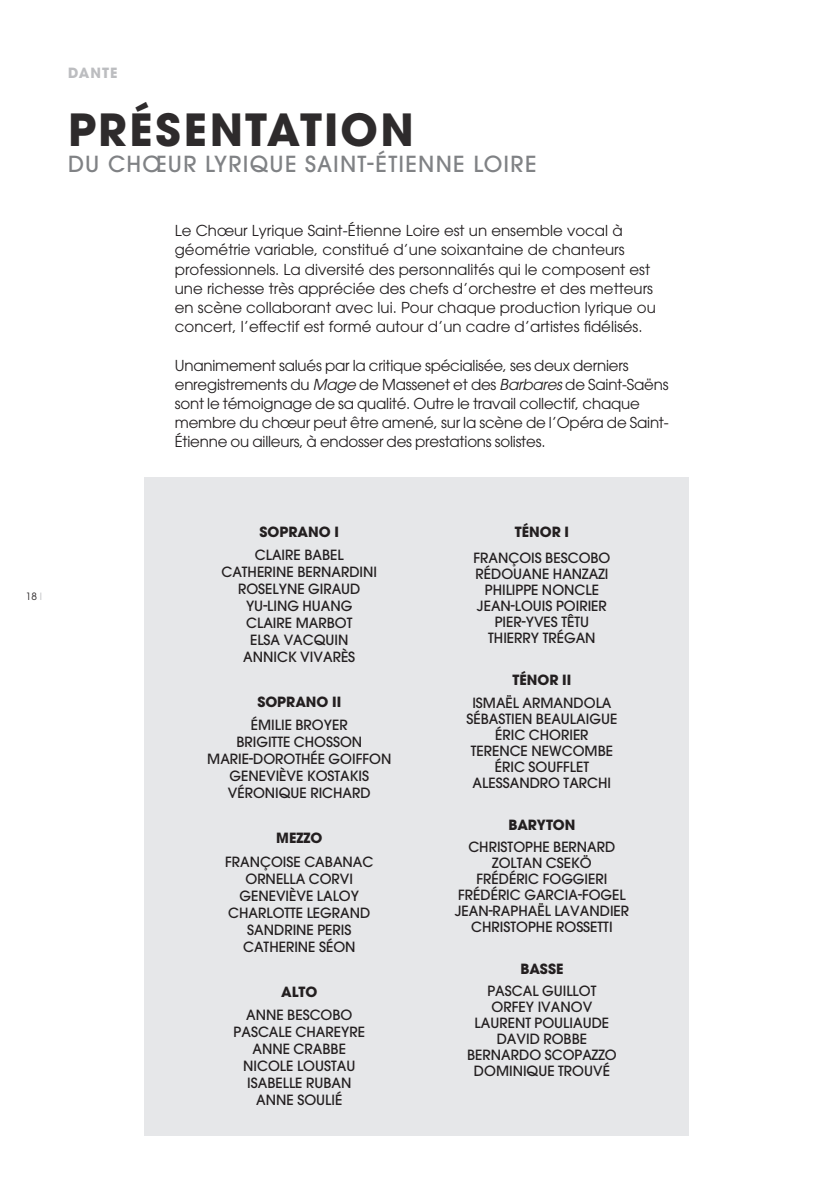
<style>
.page{position:relative;width:840px;height:1191px;background:#fff}
.page>*{position:absolute;margin:0;border:0;box-sizing:border-box;transform-origin:0 0}
.t1{font:700 44px "ITC Avant Garde Pro";letter-spacing:.055em;color:#2e2b2c}
.t2{font:500 22px "ITC Avant Garde Pro";letter-spacing:.055em;color:#808285}
.t3{font:15px/19.2px "ITC Avant Garde Pro";color:#231f20}
.t4{font:500 14px/17px "ITC Avant Garde Pro";color:#231f20;text-align:center}
.t5{font:700 14px "ITC Avant Garde Pro";color:#231f20}
.t6{font:700 14px "ITC Avant Garde Pro";letter-spacing:.065em;color:#bcbdc0}
.t7{font:10px "ITC Avant Garde Pro";color:#231f20}
.s1{font-style:italic}
.s2{color:#bcbdc0}
</style>
<div class="page">
<div style="left:144px;top:477px;width:544px;height:658px;background:#e6e7e9"></div>
<p class="t6" style="left:68px;top:64px;width:51px">DANTE</p>
<h1 class="t1" style="left:68px;top:100px;width:347px">PRÉSENTATION</h1>
<h2 class="t2" style="left:68px;top:150px;width:469px">DU CHŒUR LYRIQUE SAINT-ÉTIENNE LOIRE</h2>
<p class="t3" style="left:175px;top:221px;width:482px">Le Chœur Lyrique Saint-Étienne Loire est un ensemble vocal à géométrie variable, constitué d’une soixantaine de chanteurs professionnels. La diversité des personnalités qui le composent est une richesse très appréciée des chefs d’orchestre et des metteurs en scène collaborant avec lui. Pour chaque production lyrique ou concert, l’effectif est formé autour d’un cadre d’artistes fidélisés.</p>
<p class="t3" style="left:175px;top:355px;width:495px">Unanimement salués par la critique spécialisée, ses deux derniers enregistrements du <span class="s1">Mage</span> de Massenet et des <span class="s1">Barbares</span> de Saint-Saëns sont le témoignage de sa qualité. Outre le travail collectif, chaque membre du chœur peut être amené, sur la scène de l’Opéra de Saint-Étienne ou ailleurs, à endosser des prestations solistes.</p>
<p class="t7" style="left:26px;top:590px;width:18px">18 <span class="s2">I</span></p>
<p class="t5" style="left:259px;top:523px;width:81px">SOPRANO I</p>
<p class="t4" style="left:221px;top:547px;width:157px">CLAIRE BABEL<br>CATHERINE BERNARDINI<br>ROSELYNE GIRAUD<br>YU-LING HUANG<br>CLAIRE MARBOT<br>ELSA VACQUIN<br>ANNICK VIVARÈS</p>
<p class="t5" style="left:257px;top:693px;width:85px">SOPRANO II</p>
<p class="t4" style="left:207px;top:716px;width:185px">ÉMILIE BROYER<br>BRIGITTE CHOSSON<br>MARIE-DOROTHÉE GOIFFON<br>GENEVIÈVE KOSTAKIS<br>VÉRONIQUE RICHARD</p>
<p class="t5" style="left:276px;top:829px;width:48px">MEZZO</p>
<p class="t4" style="left:225px;top:852px;width:150px">FRANÇOISE CABANAC<br>ORNELLA CORVI<br>GENEVIÈVE LALOY<br>CHARLOTTE LEGRAND<br>SANDRINE PERIS<br>CATHERINE SÉON</p>
<p class="t5" style="left:281px;top:982px;width:38px">ALTO</p>
<p class="t4" style="left:233px;top:1005px;width:133px">ANNE BESCOBO<br>PASCALE CHAREYRE<br>ANNE CRABBE<br>NICOLE LOUSTAU<br>ISABELLE RUBAN<br>ANNE SOULIÉ</p>
<p class="t5" style="left:514px;top:523px;width:56px">TÉNOR I</p>
<p class="t4" style="left:473px;top:550px;width:139px;line-height:16px">FRANÇOIS BESCOBO<br>RÉDOUANE HANZAZI<br>PHILIPPE NONCLE<br>JEAN-LOUIS POIRIER<br>PIER-YVES TÊTU<br>THIERRY TRÉGAN</p>
<p class="t5" style="left:512px;top:671px;width:60px">TÉNOR II</p>
<p class="t4" style="left:466px;top:694px;width:152px;line-height:16px">ISMAËL ARMANDOLA<br>SÉBASTIEN BEAULAIGUE<br>ÉRIC CHORIER<br>TERENCE NEWCOMBE<br>ÉRIC SOUFFLET<br>ALESSANDRO TARCHI</p>
<p class="t5" style="left:508px;top:815px;width:68px">BARYTON</p>
<p class="t4" style="left:454px;top:838px;width:176px;line-height:16px">CHRISTOPHE BERNARD<br>ZOLTAN CSEKÖ<br>FRÉDÉRIC FOGGIERI<br>FRÉDÉRIC GARCIA-FOGEL<br>JEAN-RAPHAËL LAVANDIER<br>CHRISTOPHE ROSSETTI</p>
<p class="t5" style="left:520px;top:959px;width:44px">BASSE</p>
<p class="t4" style="left:467px;top:982px;width:151px;line-height:16px">PASCAL GUILLOT<br>ORFEY IVANOV<br>LAURENT POULIAUDE<br>DAVID ROBBE<br>BERNARDO SCOPAZZO<br>DOMINIQUE TROUVÉ</p>
</div>
